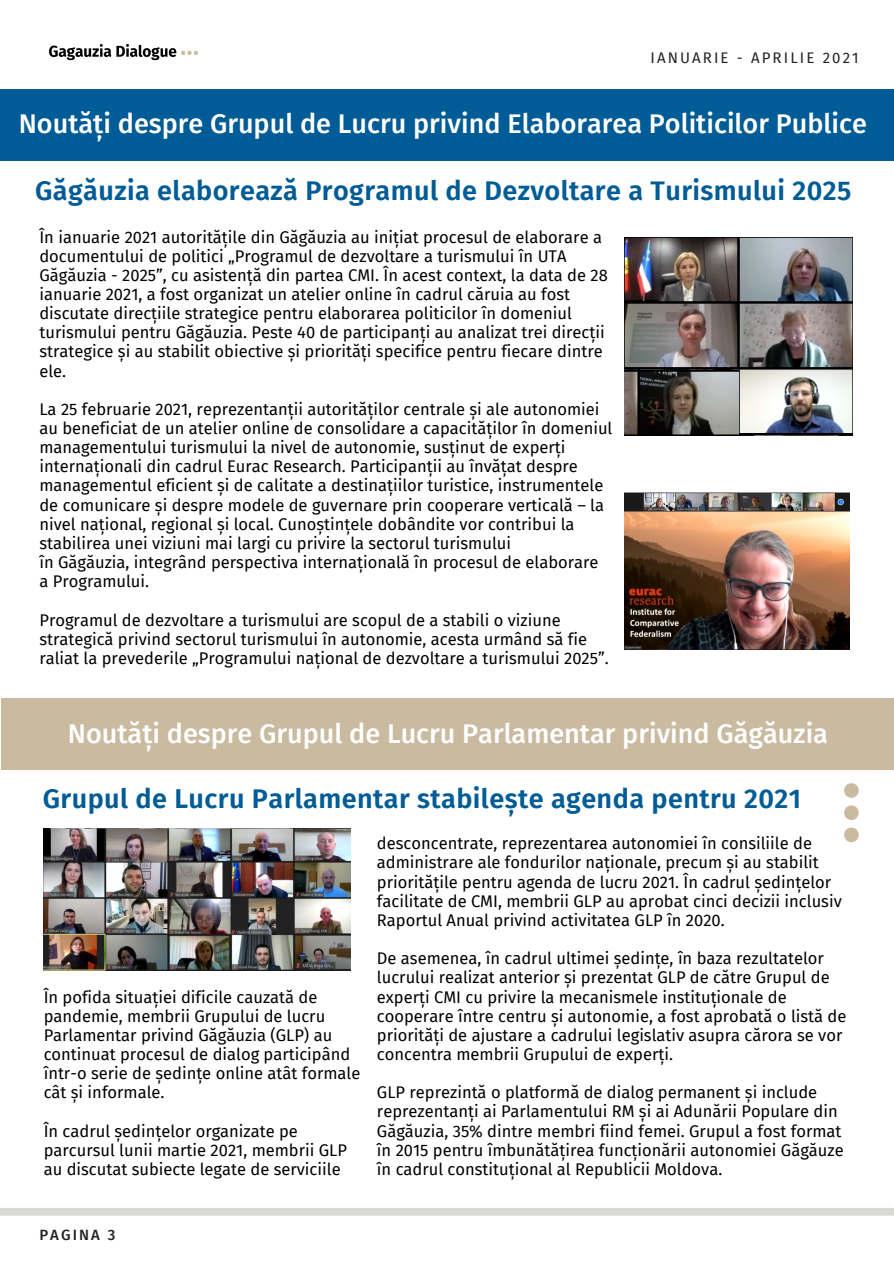
<style>
.page{position:relative;width:894px;height:1264px;background:#fff}
.page>*{position:absolute;margin:0;border:0;box-sizing:border-box;transform-origin:0 0}
.t1{font:500 27px "Fira Sans";color:#fff}
.t2{font:600 27px "Fira Sans";letter-spacing:.015em;color:#005c96}
.t3{font:16.5px/19.2px "Fira Sans";color:#000}
.t4{font:15px "Fira Sans";letter-spacing:.14em;color:#222}
.t5{font:500 14.85px "Fira Sans";letter-spacing:.14em;color:#222}
</style>
<div class="page">
<div style="left:0;top:89px;width:893px;height:72px;background:#005c96"></div>
<div style="left:0;top:1208px;width:893px;height:7px;background:#d9d9d8"></div>
<img style="left:49px;top:44px;width:149px;height:17px">
<div style="left:1px;top:698px;width:892px;height:71px;background:#cabaa0"></div>
<img style="left:44px;top:828px;width:306px;height:142px">
<img style="left:624px;top:492px;width:225px;height:157px">
<img style="left:624px;top:238px;width:228px;height:198px">
<img style="left:624px;top:369px;width:114px;height:67px">
<svg style="left:844px;top:805px;width:14px;height:15px"></svg>
<svg style="left:844px;top:783px;width:14px;height:14px"></svg>
<svg style="left:844px;top:827px;width:14px;height:15px"></svg>
<p class="t4" style="left:650px;top:49px;width:210px">IANUARIE - APRILIE 2021</p>
<p class="t1" style="left:19px;top:108px;width:849px">Noutăți despre Grupul de Lucru privind Elaborarea Politicilor Publice</p>
<p class="t2" style="left:35px;top:175px;width:817px">Găgăuzia elaborează Programul de Dezvoltare a Turismului 2025</p>
<p class="t3" style="left:39px;top:227px;width:569px">În ianuarie 2021 autoritățile din Găgăuzia au inițiat procesul de elaborare a documentului de politici „Programul de dezvoltare a turismului în UTA Găgăuzia - 2025”, cu asistență din partea CMI. În acest context, la data de 28 ianuarie 2021, a fost organizat un atelier online în cadrul căruia au fost discutate direcțiile strategice pentru elaborarea politicilor în domeniul turismului pentru Găgăuzia. Peste 40 de participanți au analizat trei direcții strategice și au stabilit obiective și priorități specifice pentru fiecare dintre ele.</p>
<p class="t3" style="left:39px;top:400px;width:561px">La 25 februarie 2021, reprezentanții autorităților centrale și ale autonomiei</p>
<p class="t3" style="left:39px;top:419px;width:574px">au beneficiat de un atelier online de consolidare a capacităților în domeniul managementului turismului la nivel de autonomie, susținut de experți internaționali din cadrul Eurac Research. Participanții au învățat despre managementul eficient și de calitate a destinațiilor turistice, instrumentele de comunicare și despre modele de guvernare prin cooperare verticală – la nivel național, regional și local. Cunoștințele dobândite vor contribui la stabilirea unei viziuni mai largi cu privire la sectorul turismului</p>
<p class="t3" style="left:39px;top:553px;width:560px">în Găgăuzia, integrând perspectiva internațională în procesul de elaborare</p>
<p class="t3" style="left:39px;top:572px;width:111px">a Programului.</p>
<p class="t3" style="left:39px;top:610px;width:570px">Programul de dezvoltare a turismului are scopul de a stabili o viziune strategică privind sectorul turismului în autonomie, acesta urmând să fie raliat la prevederile „Programului național de dezvoltare a turismului 2025”.</p>
<p class="t1" style="left:68px;top:717px;width:761px">Noutăți despre Grupul de Lucru Parlamentar privind Găgăuzia</p>
<p class="t2" style="left:43px;top:783px;width:759px">Grupul de Lucru Parlamentar stabilește agenda pentru 2021</p>
<p class="t3" style="left:44px;top:987px;width:318px">În pofida situației dificile cauzată de pandemie, membrii Grupului de lucru Parlamentar privind Găgăuzia (GLP) au continuat procesul de dialog participând într-o serie de ședințe online atât formale cât și informale.</p>
<p class="t3" style="left:44px;top:1121px;width:305px">În cadrul ședințelor organizate pe parcursul lunii martie 2021, membrii GLP au discutat subiecte legate de serviciile</p>
<p class="t3" style="left:377px;top:834px;width:466px">desconcentrate, reprezentarea autonomiei în consiliile de administrare ale fondurilor naționale, precum și au stabilit prioritățile pentru agenda de lucru 2021. În cadrul ședințelor facilitate de CMI, membrii GLP au aprobat cinci decizii inclusiv Raportul Anual privind activitatea GLP în 2020.</p>
<p class="t3" style="left:377px;top:949px;width:471px">De asemenea, în cadrul ultimei ședințe, în baza rezultatelor lucrului realizat anterior și prezentat GLP de către Grupul de experți CMI cu privire la mecanismele instituționale de cooperare între centru și autonomie, a fost aprobată o listă de priorități de ajustare a cadrului legislativ asupra cărora se vor concentra membrii Grupului de experți.</p>
<p class="t3" style="left:377px;top:1083px;width:468px">GLP reprezintă o platformă de dialog permanent și include reprezentanți ai Parlamentului RM și ai Adunării Populare din Găgăuzia, 35% dintre membri fiind femei. Grupul a fost format în 2015 pentru îmbunătățirea funcționării autonomiei Găgăuze în cadrul constituțional al Republicii Moldova.</p>
<p class="t5" style="left:39px;top:1225px;width:77px">PAGINA 3</p>
</div>
